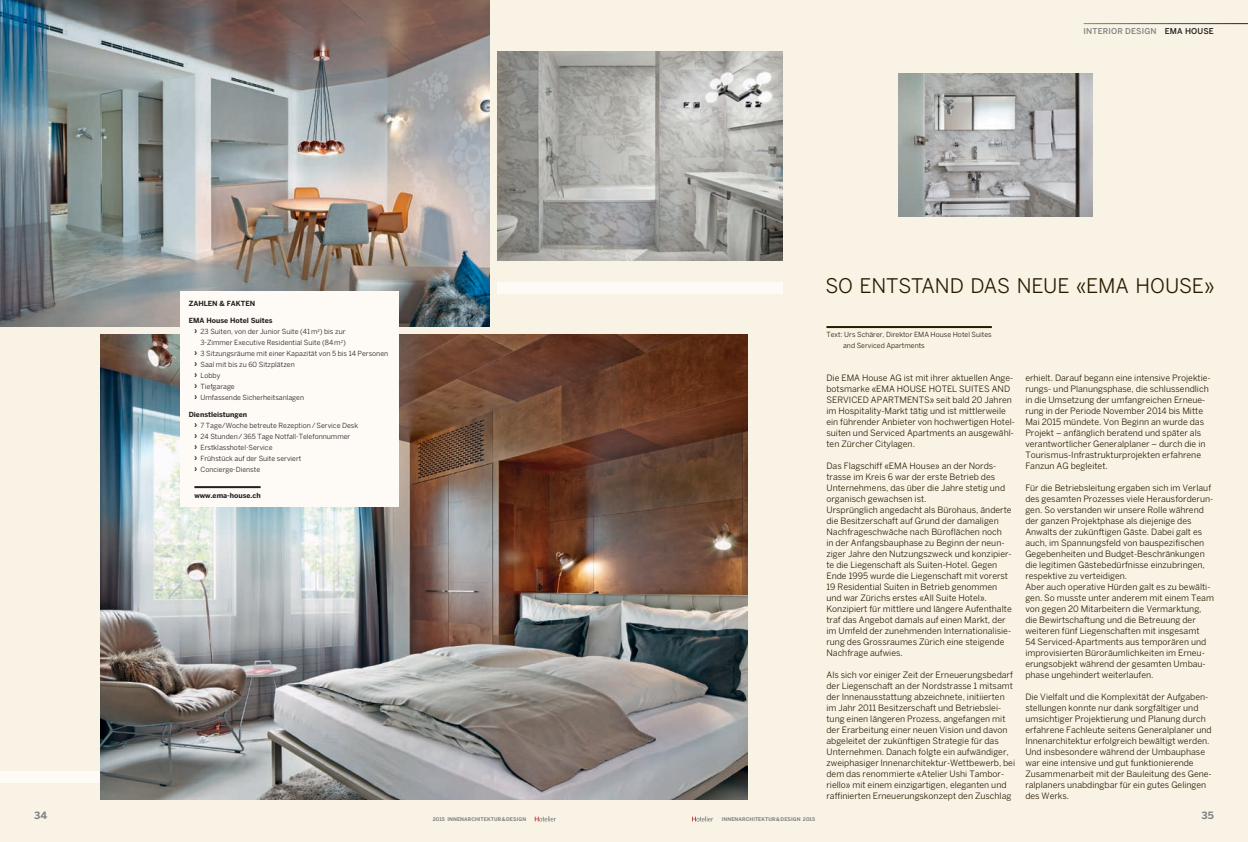
<style>
.page{position:relative;width:1248px;height:842px;background:#fff}
.page>*{position:absolute;margin:0;border:0;box-sizing:border-box;transform-origin:0 0}
.t1{font:20px "Benton Sans";letter-spacing:-.01em;color:#281a00}
.t2{font:700 10px "Benton Sans";color:#808285}
.t3{font:8.7px/11px "Benton Sans";color:#281a00}
.t4{font:500 8px "Benton Sans";letter-spacing:.02em;color:#808285}
.t5{font:7px/11px "Benton Sans";color:#231f20}
.t6{font:7px/11px "Benton Sans";color:#281a00}
.t7{font:700 7px "Benton Sans";color:#231f20}
.t8{font:700 5px "Benton Sans";letter-spacing:.01em;color:#808285}
.s1{color:#231f20}
.s2{font-weight:700}
</style>
<div class="page">
<div style="left:0;top:0;width:1247px;height:842px;background:#f9f3e5"></div>
<hr style="left:1083px;top:23px;width:164px;height:1px;background:#fff">
<svg style="left:692px;top:816px;width:21px;height:5px"></svg>
<svg style="left:534px;top:816px;width:22px;height:5px"></svg>
<div style="left:0;top:771px;width:257px;height:11px;background:#fefbf6"></div>
<hr style="left:826px;top:326px;width:165px;height:2px;background:#281a00">
<img style="left:898px;top:73px;width:193px;height:143px">
<img style="left:497px;top:51px;width:285px;height:209px">
<img style="left:101px;top:335px;width:646px;height:465px">
<img style="left:0;top:0;width:489px;height:326px">
<div style="left:180px;top:291px;width:218px;height:215px;background:#fefbf6"></div>
<hr style="left:194px;top:486px;width:67px;height:2px;background:#231f20">
<div style="left:497px;top:282px;width:285px;height:11px;background:#fefbf6"></div>
<p class="t2" style="left:34px;top:809px;width:15px">34</p>
<p class="t4" style="left:1083px;top:26px;width:132px">INTERIOR DESIGN <span class="s1">EMA HOUSE</span></p>
<p class="t7" style="left:189px;top:300px;width:68px">ZAHLEN &amp; FAKTEN</p>
<p class="t7" style="left:189px;top:316px;width:85px">EMA House Hotel Suites</p>
<p class="t5" style="left:194px;top:326px;width:153px"><span class="s2">›</span> 23 Suiten, von der Junior Suite (41m<sup>2</sup>) bis zur</p>
<p class="t5" style="left:200px;top:337px;width:147px">3-Zimmer Executive Residential Suite (84m<sup>2</sup>)</p>
<p class="t5" style="left:194px;top:348px;width:195px"><span class="s2">›</span> 3 Sitzungsräume mit einer Kapazität von 5 bis 14 Personen</p>
<p class="t5" style="left:194px;top:359px;width:102px"><span class="s2">›</span> Saal mit bis zu 60 Sitzplätzen</p>
<p class="t5" style="left:194px;top:370px;width:28px"><span class="s2">›</span> Lobby</p>
<p class="t5" style="left:194px;top:381px;width:42px"><span class="s2">›</span> Tiefgarage</p>
<p class="t5" style="left:194px;top:392px;width:111px"><span class="s2">›</span> Umfassende Sicherheitsanlagen</p>
<p class="t5" style="left:194px;top:409px;width:165px;text-indent:-6px"><span class="s2">Dienstleistungen<br>›</span> 7 Tage/Woche betreute Rezeption/Service Desk <span class="s2">›</span> 24 Stunden/365 Tage Notfall-Telefonnummer<br><span class="s2">›</span> Erstklasshotel-Service<br><span class="s2">›</span> Frühstück auf der Suite serviert<br><span class="s2">›</span> Concierge-Dienste</p>
<p class="t7" style="left:194px;top:491px;width:68px">www.ema-house.ch</p>
<h1 class="t1" style="left:825px;top:274px;width:391px">SO ENTSTAND DAS NEUE «EMA HOUSE»</h1>
<p class="t8" style="left:433px;top:817px;width:95px">2015 INNENARCHITEKTUR&amp;DESIGN</p>
<p class="t8" style="left:721px;top:817px;width:95px">INNENARCHITEKTUR&amp;DESIGN 2015</p>
<p class="t6" style="left:843px;top:329px;width:150px;text-indent:-17px">Text: Urs Schärer, Direktor EMA House Hotel Suites and Serviced Apartments</p>
<p class="t3" style="left:826px;top:373px;width:190px">Die EMA House AG ist mit ihrer aktuellen Ange&shy;botsmarke «EMA HOUSE HOTEL SUITES AND SERVICED APARTMENTS» seit bald 20 Jahren im Hospitality-Markt tätig und ist mittlerweile ein führender Anbieter von hochwertigen Hotel&shy;suiten und Serviced Apartments an ausgewähl&shy;ten Zürcher Citylagen.</p>
<p class="t3" style="left:826px;top:461px;width:187px">Das Flagschiff «EMA House» an der Nords&shy;trasse im Kreis 6 war der erste Betrieb des Unternehmens, das über die Jahre stetig und organisch gewachsen ist.<br>Ursprünglich angedacht als Bürohaus, änderte die Besitzerschaft auf Grund der damaligen Nachfrageschwäche nach Büroflächen noch<br>in der Anfangsbauphase zu Beginn der neun&shy;ziger Jahre den Nutzungszweck und konzipier&shy;te die Liegenschaft als Suiten-Hotel. Gegen Ende 1995 wurde die Liegenschaft mit vorerst 19 Residential Suiten in Betrieb genommen und war Zürichs erstes «All Suite Hotel».<br>Konzipiert für mittlere und längere Aufenthalte traf das Angebot damals auf einen Markt, der im Umfeld der zunehmenden Internationalisie&shy;rung des Grossraumes Zürich eine steigende Nachfrage aufwies.</p>
<p class="t3" style="left:826px;top:670px;width:190px">Als sich vor einiger Zeit der Erneuerungsbedarf der Liegenschaft an der Nordstrasse 1 mitsamt der Innenausstattung abzeichnete, initiierten im Jahr 2011 Besitzerschaft und Betriebslei&shy;tung einen längeren Prozess, angefangen mit der Erarbeitung einer neuen Vision und davon abgeleitet der zukünftigen Strategie für das Unternehmen. Danach folgte ein aufwändiger, zweiphasiger Innenarchitektur-Wettbewerb, bei dem das renommierte «Atelier Ushi Tambor&shy;riello» mit einem einzigartigen, eleganten und raffinierten Erneuerungskonzept den Zuschlag</p>
<p class="t3" style="left:1025px;top:373px;width:187px">erhielt. Darauf begann eine intensive Projektie&shy;rungs- und Planungsphase, die schlussendlich in die Umsetzung der umfangreichen Erneue&shy;rung in der Periode November 2014 bis Mitte Mai 2015 mündete. Von Beginn an wurde das Projekt – anfänglich beratend und später als verantwortlicher Generalplaner – durch die in Tourismus-Infrastrukturprojekten erfahrene Fanzun AG begleitet.</p>
<p class="t3" style="left:1025px;top:483px;width:190px">Für die Betriebsleitung ergaben sich im Verlauf des gesamten Prozesses viele Herausforderun&shy;gen. So verstanden wir unsere Rolle während der ganzen Projektphase als diejenige des Anwalts der zukünftigen Gäste. Dabei galt es auch, im Spannungsfeld von bauspezifischen Gegebenheiten und Budget-Beschränkungen die legitimen Gästebedürfnisse einzubringen, respektive zu verteidigen.<br>Aber auch operative Hürden galt es zu bewälti&shy;gen. So musste unter anderem mit einem Team von gegen 20 Mitarbeitern die Vermarktung, die Bewirtschaftung und die Betreuung der weiteren fünf Liegenschaften mit insgesamt<br>54 Serviced-Apartments aus temporären und improvisierten Büroräumlichkeiten im Erneu&shy;erungsobjekt während der gesamten Umbau&shy;phase ungehindert weiterlaufen.</p>
<p class="t3" style="left:1025px;top:692px;width:188px">Die Vielfalt und die Komplexität der Aufgaben&shy;stellungen konnte nur dank sorgfältiger und umsichtiger Projektierung und Planung durch erfahrene Fachleute seitens Generalplaner und Innenarchitektur erfolgreich bewältigt werden.<br>Und insbesondere während der Umbauphase war eine intensive und gut funktionierende Zusammenarbeit mit der Bauleitung des Gene&shy;ralplaners unabdingbar für ein gutes Gelingen des Werks.</p>
<p class="t2" style="left:1201px;top:809px;width:14px">35</p>
</div>
